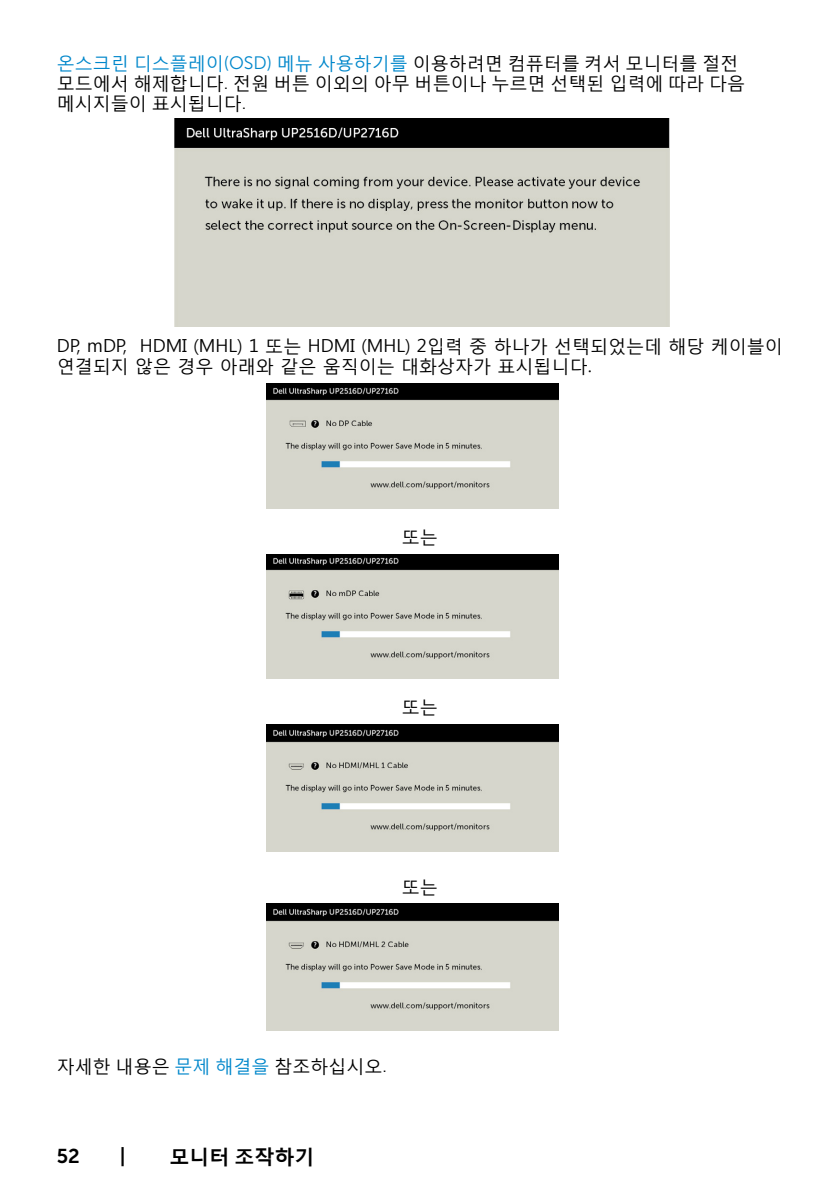
<style>
.page{position:relative;width:840px;height:1191px;background:#fff}
.page>*{position:absolute;margin:0;border:0;box-sizing:border-box;transform-origin:0 0}
.t1{font:700 20px "Malgun Gothic";color:#000}
.t2{font:20px "Museo Sans For Dell 700";color:#000}
.Paragraph{font:18px/20px "Malgun Gothic";color:#000}
.s1{color:#0087cb}
.s2{font-family:"Museo Sans For Dell 300";color:#0087cb}
.s3{font-family:"Museo Sans For Dell 300"}
</style>
<div class="page">
<img style="left:174px;top:119px;width:494px;height:208px">
<img style="left:266px;top:384px;width:292px;height:124px">
<img style="left:266px;top:554px;width:292px;height:124px">
<img style="left:266px;top:724px;width:292px;height:127px">
<img style="left:266px;top:904px;width:292px;height:127px">
<p class="Paragraph" style="left:57px;top:53px;width:689px"><span class="s1">온스크린 디스플레이</span><span class="s2">(OSD)</span> <span class="s1">메뉴 사용하기를</span> 이용하려면 컴퓨터를 켜서 모니터를 절전 모드에서 해제합니다<span class="s3">.</span> 전원 버튼 이외의 아무 버튼이나 누르면 선택된 입력에 따라 다음 메시지들이 표시됩니다<span class="s3">.</span></p>
<p class="Paragraph" style="left:57px;top:336px;width:727px">DP, mDP, HDMI (MHL) 1 또는 HDMI (MHL) 2입력 중 하나가 선택되었는데 해당 케이블이 연결되지 않은 경우 아래와 같은 움직이는 대화상자가 표시됩니다.</p>
<p class="Paragraph" style="left:402px;top:527px;width:37px">또는</p>
<p class="Paragraph" style="left:402px;top:697px;width:37px">또는</p>
<p class="Paragraph" style="left:402px;top:876px;width:37px">또는</p>
<p class="Paragraph" style="left:57px;top:1056px;width:331px">자세한 내용은 <span class="s1">문제 해결을</span> 참조하십시오<span class="s3">.</span></p>
<p class="t2" style="left:57px;top:1144px;width:24px">52</p>
<p class="t2" style="left:120px;top:1144px;width:7px">|</p>
<p class="t1" style="left:169px;top:1143px;width:146px">모니터 조작하기</p>
</div>
